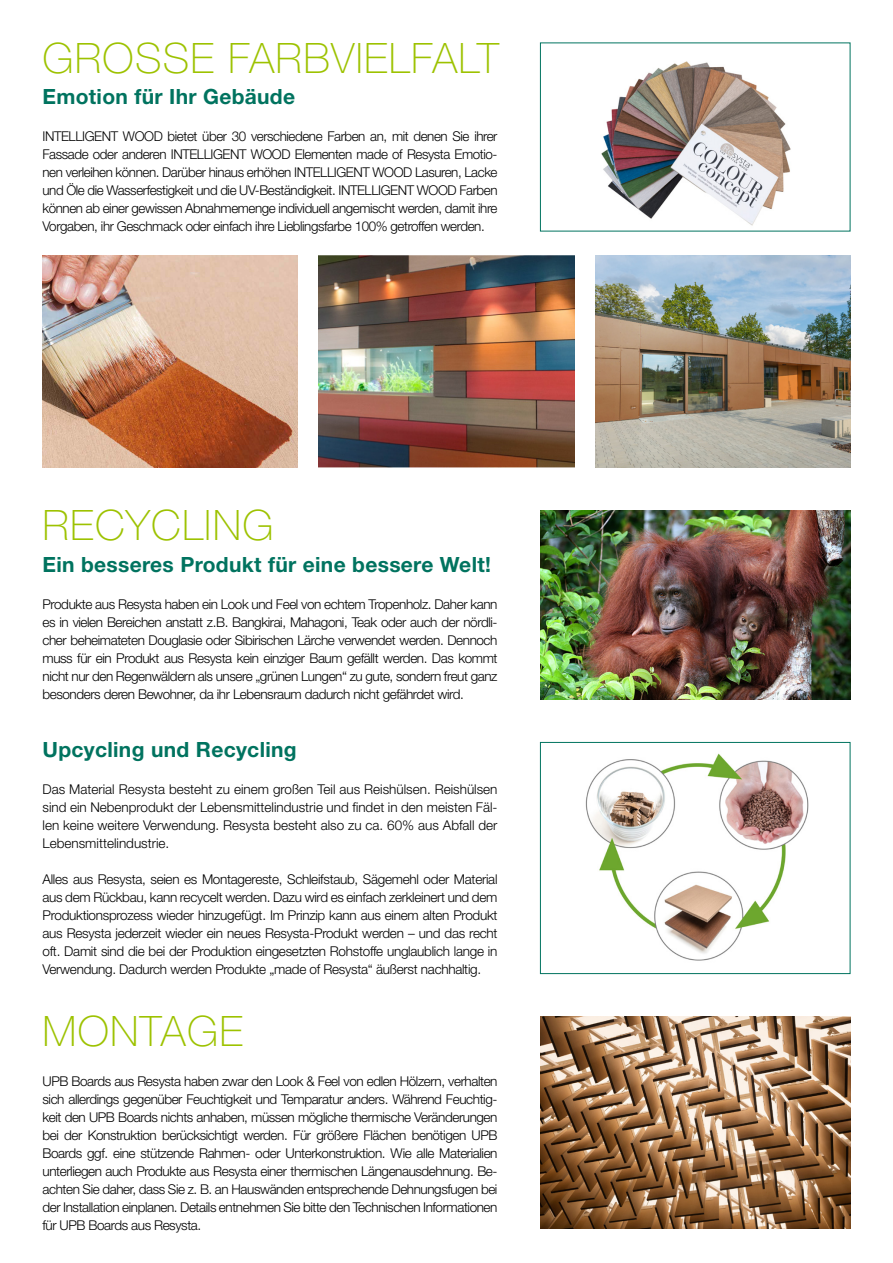
<style>
.page{position:relative;width:893px;height:1263px;background:#fff}
.page>*{position:absolute;margin:0;border:0;box-sizing:border-box;transform-origin:0 0}
.t1{font:100 42px "Helvetica Neue LT Std";letter-spacing:.03em;color:#9dc200}
.t2{font:700 21px "Helvetica Neue LT Std";letter-spacing:.015em;color:#00735f}
.t3{font:300 13.5px/18px "Helvetica Neue LT Std";letter-spacing:-.03em;color:#000;text-align:justify}
</style>
<div class="page">
<img style="left:319px;top:255px;width:255px;height:213px">
<img style="left:43px;top:255px;width:255px;height:213px">
<img style="left:601px;top:61px;width:190px;height:165px">
<img style="left:540px;top:510px;width:310px;height:189px">
<img style="left:585px;top:753px;width:224px;height:208px">
<div style="left:540px;top:742px;width:310px;height:232px;border:1px solid #00735f"></div>
<img style="left:595px;top:255px;width:255px;height:213px">
<img style="left:540px;top:1016px;width:310px;height:213px">
<h1 class="t1" style="left:43px;top:34px;width:458px">GROSSE FARBVIELFALT</h1>
<h2 class="t2" style="left:43px;top:84px;width:254px">Emotion für Ihr Gebäude</h2>
<p class="t3" style="left:43px;top:127px;width:456px">INTELLIGENT WOOD bietet über 30 verschiedene Farben an, mit denen Sie ihrer Fassade oder anderen INTELLIGENT WOOD Elementen made of Resysta Emotio&shy;nen verleihen können. Darüber hinaus erhöhen INTELLIGENT WOOD Lasuren, Lacke und Öle die Wasserfestigkeit und die UV-Beständigkeit. INTELLIGENT WOOD Farben können ab einer gewissen Abnahmemenge individuell angemischt werden, damit ihre Vorgaben, ihr Geschmack oder einfach ihre Lieblingsfarbe 100% getroffen werden.</p>
<h1 class="t1" style="left:43px;top:501px;width:233px">RECYCLING</h1>
<h2 class="t2" style="left:43px;top:551px;width:450px">Ein besseres Produkt für eine bessere Welt!</h2>
<p class="t3" style="left:43px;top:595px;width:457px">Produkte aus Resysta haben ein Look und Feel von echtem Tropenholz. Daher kann es in vielen Bereichen anstatt z.B. Bangkirai, Mahagoni, Teak oder auch der nördli&shy;cher beheimateten Douglasie oder Sibirischen Lärche verwendet werden. Dennoch muss für ein Produkt aus Resysta kein einziger Baum gefällt werden. Das kommt nicht nur den Regenwäldern als unsere „grünen Lungen“ zu gute, sondern freut ganz besonders deren Bewohner, da ihr Lebensraum dadurch nicht gefährdet wird.</p>
<h2 class="t2" style="left:43px;top:736px;width:256px">Upcycling und Recycling</h2>
<p class="t3" style="left:43px;top:780px;width:457px">Das Material Resysta besteht zu einem großen Teil aus Reishülsen. Reishülsen sind ein Nebenprodukt der Lebensmittelindustrie und findet in den meisten Fäl&shy;len keine weitere Verwendung. Resysta besteht also zu ca. 60% aus Abfall der Lebensmittelindustrie.</p>
<p class="t3" style="left:43px;top:870px;width:456px">Alles aus Resysta, seien es Montagereste, Schleifstaub, Sägemehl oder Material aus dem Rückbau, kann recycelt werden. Dazu wird es einfach zerkleinert und dem Produktionsprozess wieder hinzugefügt. Im Prinzip kann aus einem alten Produkt aus Resysta jederzeit wieder ein neues Resysta-Produkt werden – und das recht oft. Damit sind die bei der Produktion eingesetzten Rohstoffe unglaublich lange in Verwendung. Dadurch werden Produkte „made of Resysta“ äußerst nachhaltig.</p>
<h1 class="t1" style="left:43px;top:1007px;width:202px">MONTAGE</h1>
<p class="t3" style="left:43px;top:1071px;width:457px">UPB Boards aus Resysta haben zwar den Look &amp; Feel von edlen Hölzern, verhalten sich allerdings gegenüber Feuchtigkeit und Temparatur anders. Während Feuchtig&shy;keit den UPB Boards nichts anhaben, müssen mögliche thermische Veränderungen bei der Konstruktion berücksichtigt werden. Für größere Flächen benötigen UPB Boards ggf. eine stützende Rahmen- oder Unterkonstruktion. Wie alle Materialien unterliegen auch Produkte aus Resysta einer thermischen Längenausdehnung. Be&shy;achten Sie daher, dass Sie z. B. an Hauswänden entsprechende Dehnungsfugen bei der Installation einplanen. Details entnehmen Sie bitte den Technischen Informationen für UPB Boards aus Resysta.</p>
</div>
